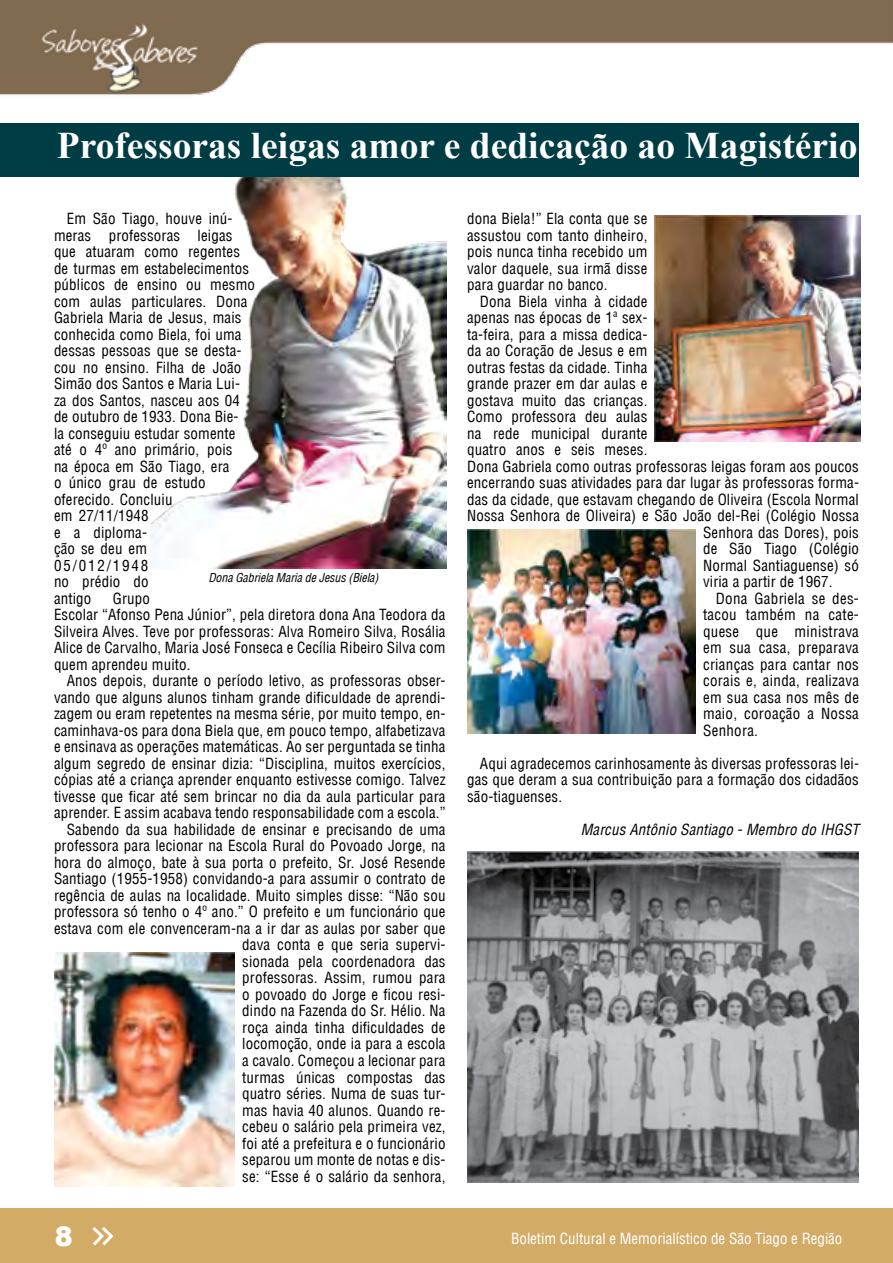
<style>
.page{position:relative;width:893px;height:1263px;background:#fff}
.page>*{position:absolute;margin:0;border:0;box-sizing:border-box;transform-origin:0 0}
.t1{font:700 37.5px "Times New Roman";color:#fff}
.t2{font:900 27px "Arial";color:#fff}
.t3{font:condensed 15px/16.5px "Helvetica LT";letter-spacing:.01em;color:#000}
.t4{font:condensed 15px "Helvetica LT";color:#fff}
.t5{font:italic condensed 15px "Helvetica LT";letter-spacing:.01em;color:#000}
.t6{font:italic condensed 12px "Helvetica LT";letter-spacing:-.01em;color:#000}
</style>
<div class="page">
<img style="left:151px;top:177px;width:295px;height:392px">
<div style="left:0;top:123px;width:859px;height:54px;background:#003c44"></div>
<div style="left:0;top:1209px;width:893px;height:54px;background:#d2ab67"></div>
<img style="left:0;top:0;width:893px;height:95px">
<svg style="left:92px;top:1227px;width:22px;height:19px"></svg>
<img style="left:467px;top:852px;width:392px;height:331px">
<img style="left:55px;top:953px;width:179px;height:233px">
<img style="left:655px;top:215px;width:205px;height:227px">
<img style="left:467px;top:529px;width:229px;height:204px">
<h1 class="t1" style="left:57px;top:120px;width:802px">Professoras leigas amor e dedicação ao Magistério</h1>
<p class="t3" style="left:54px;top:211px;width:203px;text-indent:13px">Em São Tiago, houve inú&shy;meras professoras leigas que atuaram como regentes de turmas em estabelecimentos públicos de ensino ou mesmo com aulas particulares. Dona<br>Gabriela Maria de Jesus, mais conhecida como Biela, foi uma dessas pessoas que se desta&shy;cou no ensino. Filha de João<br>Simão dos Santos e Maria Lui&shy;za dos Santos, nasceu aos 04 de outubro de 1933. Dona Bie-<br>la conseguiu estudar somente até o 4º ano primário, pois<br>na época em São Tiago, era<br>o único grau de estudo oferecido. Concluiu<br>em 27/11/1948<br>e a diploma-<br>ção se deu em<br>05/012/1948<br>no prédio do<br>antigo</p>
<p class="t6" style="left:208px;top:570px;width:172px">Dona Gabriela Maria de Jesus (Biela)</p>
<p class="t3" style="left:54px;top:590px;width:393px;text-indent:59px">Grupo<br>Escolar “Afonso Pena Júnior”, pela diretora dona Ana Teodora da Silveira Alves. Teve por professoras: Alva Romeiro Silva, Rosália Alice de Carvalho, Maria José Fonseca e Cecília Ribeiro Silva com quem aprendeu muito.</p>
<p class="t3" style="left:54px;top:673px;width:393px;text-align:right">Anos depois, durante o período letivo, as professoras obser&shy;vando que alguns alunos tinham grande dificuldade de aprendi&shy;zagem ou eram repetentes na mesma série, por muito tempo, en&shy;caminhava-os para dona Biela que, em pouco tempo, alfabetizava e ensinava as operações matemáticas. Ao ser perguntada se tinha algum segredo de ensinar dizia: “Disciplina, muitos exercícios, cópias até a criança aprender enquanto estivesse comigo. Talvez tivesse que ficar até sem brincar no dia da aula particular para aprender. E assim acabava tendo responsabilidade com a escola.” Sabendo da sua habilidade de ensinar e precisando de uma professora para lecionar na Escola Rural do Povoado Jorge, na hora do almoço, bate à sua porta o prefeito, Sr. José Resende Santiago (1955-1958) convidando-a para assumir o contrato de regência de aulas na localidade. Muito simples disse: “Não sou professora só tenho o 4º ano.” O prefeito e um funcionário que estava com ele convenceram-na a ir dar as aulas por saber que dava conta e que seria supervi-<br>sionada pela coordenadora das<br>professoras. Assim, rumou para<br>o povoado do Jorge e ficou resi-<br>dindo na Fazenda do Sr. Hélio. Na<br>roça ainda tinha dificuldades de<br>locomoção, onde ia para a escola<br>a cavalo. Começou a lecionar para<br>turmas únicas compostas das<br>quatro séries. Numa de suas tur-<br>mas havia 40 alunos. Quando re-<br>cebeu o salário pela primeira vez,<br>foi até a prefeitura e o funcionário<br>separou um monte de notas e dis-<br>se: “Esse é o salário da senhora,</p>
<p class="t3" style="left:467px;top:211px;width:182px;text-align:justify">dona Biela!” Ela conta que se assustou com tanto dinheiro, pois nunca tinha recebido um valor daquele, sua irmã disse para guardar no banco.</p>
<p class="t3" style="left:480px;top:293px;width:169px">Dona Biela vinha à cidade</p>
<p class="t3" style="left:467px;top:310px;width:182px">apenas nas épocas de 1ª sex-</p>
<p class="t3" style="left:467px;top:326px;width:182px">ta-feira, para a missa dedica-</p>
<p class="t3" style="left:467px;top:343px;width:182px">da ao Coração de Jesus e em</p>
<p class="t3" style="left:467px;top:359px;width:182px">outras festas da cidade. Tinha</p>
<p class="t3" style="left:467px;top:376px;width:182px">grande prazer em dar aulas e</p>
<p class="t3" style="left:467px;top:392px;width:182px">gostava muito das crianças.</p>
<p class="t3" style="left:467px;top:409px;width:182px">Como professora deu aulas</p>
<p class="t3" style="left:467px;top:425px;width:182px">na rede municipal durante</p>
<p class="t3" style="left:467px;top:442px;width:182px">quatro anos e seis meses.</p>
<p class="t3" style="left:467px;top:458px;width:393px">Dona Gabriela como outras professoras leigas foram aos poucos</p>
<p class="t3" style="left:467px;top:475px;width:393px">encerrando suas atividades para dar lugar às professoras forma-</p>
<p class="t3" style="left:467px;top:491px;width:393px">das da cidade, que estavam chegando de Oliveira (Escola Normal</p>
<p class="t3" style="left:467px;top:508px;width:393px">Nossa Senhora de Oliveira) e São João del-Rei (Colégio Nossa</p>
<p class="t3" style="left:703px;top:524px;width:157px">Senhora das Dores), pois</p>
<p class="t3" style="left:703px;top:541px;width:157px">de São Tiago (Colégio</p>
<p class="t3" style="left:703px;top:557px;width:157px">Normal Santiaguense) só</p>
<p class="t3" style="left:703px;top:574px;width:131px">viria a partir de 1967.</p>
<p class="t3" style="left:716px;top:590px;width:145px">Dona Gabriela se des-</p>
<p class="t3" style="left:703px;top:607px;width:157px">tacou também na cate-</p>
<p class="t3" style="left:703px;top:623px;width:157px">quese que ministrava</p>
<p class="t3" style="left:703px;top:640px;width:157px">em sua casa, preparava</p>
<p class="t3" style="left:703px;top:656px;width:157px">crianças para cantar nos</p>
<p class="t3" style="left:703px;top:673px;width:157px">corais e, ainda, realizava</p>
<p class="t3" style="left:703px;top:689px;width:157px">em sua casa nos mês de</p>
<p class="t3" style="left:703px;top:706px;width:157px">maio, coroação a Nossa</p>
<p class="t3" style="left:703px;top:722px;width:57px">Senhora.</p>
<p class="t3" style="left:467px;top:755px;width:393px;text-align:justify;text-indent:13px">Aqui agradecemos carinhosamente às diversas professoras lei&shy;gas que deram a sua contribuição para a formação dos cidadãos são-tiaguenses.</p>
<p class="t5" style="left:581px;top:820px;width:280px">Marcus Antônio Santiago - Membro do IHGST</p>
<h2 class="t2" style="left:55px;top:1216px;width:20px">8</h2>
<p class="t4" style="left:511px;top:1229px;width:333px">Boletim Cultural e Memorialístico de São Tiago e Região</p>
</div>
